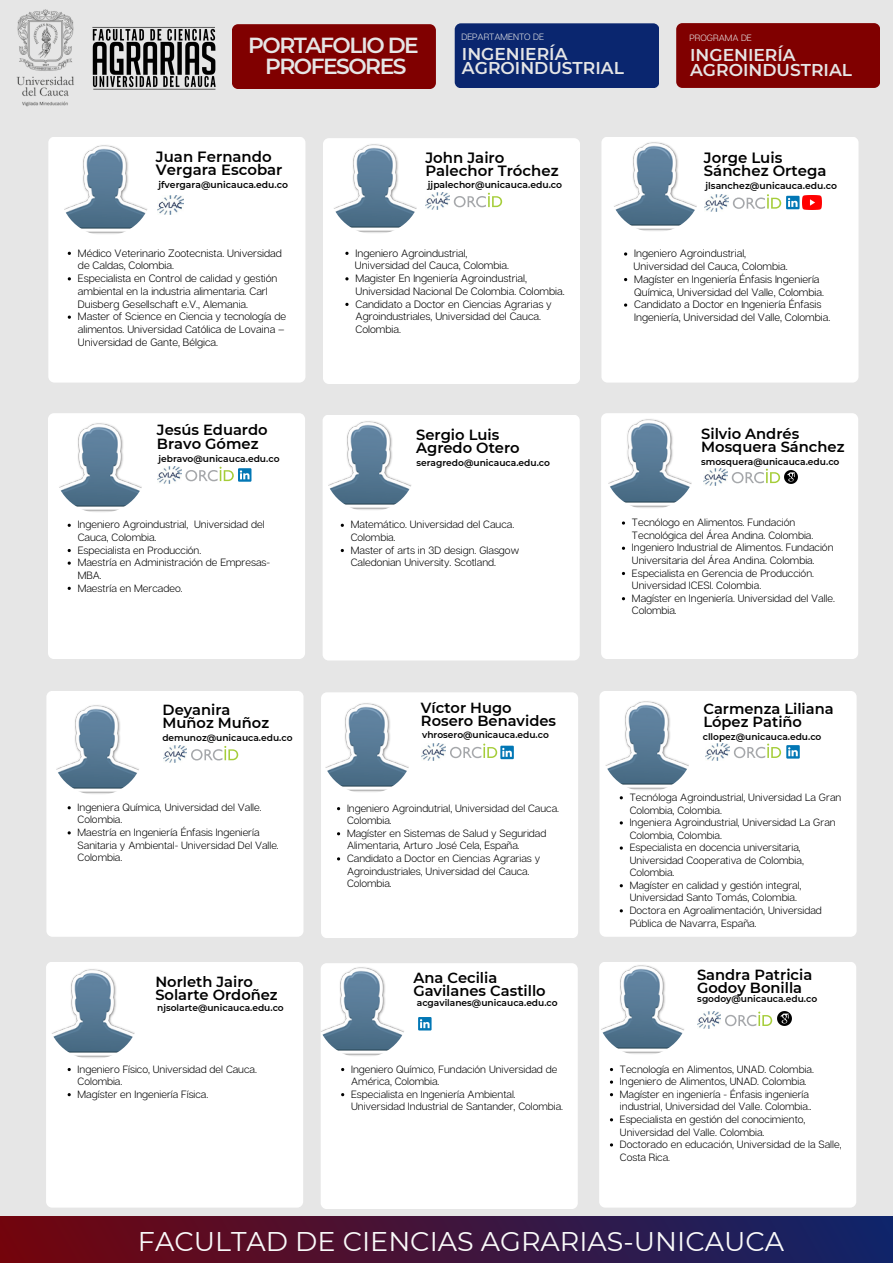
<style>
.page{position:relative;width:893px;height:1264px;background:#fff}
.page>*{position:absolute;margin:0;border:0;box-sizing:border-box;transform-origin:0 0}
.t1{font:27px "Montserrat";color:#fafafa}
.t2{font:600 21.75px/20.2px "Montserrat";letter-spacing:-.07em;color:#e6e6e6;text-align:center}
.t3{font:600 17.1px/14.4px "Montserrat";color:#e6e6e6}
.t4{font:600 14.85px/13.4px "Montserrat";color:#000}
.t5{font:600 14.7px/13px "Montserrat";color:#000}
.t6{font:300 10.65px/12.8px "Articulat CF";color:#000}
.t7{font:300 10.5px/12.6px "Articulat CF";color:#000}
.t8{font:600 9.15px "Montserrat";color:#000}
.t9{font:300 9.15px "Articulat CF";color:#e6e6e6}
.t10{font:600 9px "Montserrat";color:#000}
</style>
<div class="page">
<div style="left:0;top:0;width:892px;height:1262px;background:#e6e6e6"></div>
<div style="left:48px;top:413px;width:257px;height:246px;background:#fff;border-radius:6px"></div>
<div style="left:322px;top:414px;width:257px;height:246px;background:#fff;border-radius:6px"></div>
<div style="left:601px;top:413px;width:257px;height:246px;background:#fff;border-radius:6px"></div>
<img style="left:703px;top:468px;width:24px;height:17px">
<svg style="left:731px;top:468px;width:66px;height:15px"></svg>
<svg style="left:622px;top:546px;width:3px;height:4px"></svg>
<div style="left:0;top:1216px;width:892px;height:46px;background:linear-gradient(to right,#73040c,#0f246a)"></div>
<div style="left:48px;top:137px;width:257px;height:245px;background:#fff;border-radius:6px"></div>
<img style="left:60px;top:144px;width:92px;height:92px;border-radius:50%">
<img style="left:158px;top:196px;width:26px;height:19px">
<svg style="left:68px;top:315px;width:3px;height:4px"></svg>
<div style="left:323px;top:138px;width:257px;height:246px;background:#fff;border-radius:6px"></div>
<img style="left:425px;top:193px;width:24px;height:16px">
<svg style="left:454px;top:193px;width:48px;height:14px"></svg>
<div style="left:601px;top:137px;width:257px;height:245px;background:#fff;border-radius:6px"></div>
<img style="left:704px;top:194px;width:24px;height:17px">
<svg style="left:732px;top:194px;width:67px;height:15px"></svg>
<img style="left:802px;top:196px;width:19px;height:13px">
<svg style="left:624px;top:303px;width:3px;height:4px"></svg>
<div style="left:46px;top:691px;width:257px;height:245px;background:#fff;border-radius:6px"></div>
<div style="left:321px;top:692px;width:257px;height:246px;background:#fff;border-radius:6px"></div>
<div style="left:599px;top:691px;width:257px;height:245px;background:#fff;border-radius:6px"></div>
<img style="left:163px;top:746px;width:24px;height:16px">
<svg style="left:191px;top:746px;width:47px;height:14px"></svg>
<img style="left:706px;top:743px;width:23px;height:17px">
<svg style="left:733px;top:743px;width:66px;height:15px"></svg>
<img style="left:422px;top:743px;width:23px;height:17px">
<svg style="left:450px;top:743px;width:64px;height:16px"></svg>
<div style="left:46px;top:961px;width:257px;height:246px;background:#fff;border-radius:6px"></div>
<div style="left:320px;top:963px;width:257px;height:245px;background:#fff;border-radius:6px"></div>
<div style="left:599px;top:961px;width:257px;height:246px;background:#fff;border-radius:6px"></div>
<svg style="left:418px;top:1017px;width:13px;height:13px"></svg>
<img style="left:697px;top:1011px;width:23px;height:17px">
<svg style="left:725px;top:1011px;width:47px;height:15px"></svg>
<img style="left:777px;top:1011px;width:14px;height:14px">
<div style="left:454px;top:23px;width:205px;height:65px;background:#0a266f;border-radius:6px"></div>
<div style="left:232px;top:24px;width:204px;height:65px;background:#800000;border-radius:6px"></div>
<img style="left:92px;top:27px;width:124px;height:63px">
<img style="left:16px;top:9px;width:58px;height:98px">
<div style="left:676px;top:23px;width:204px;height:65px;background:#800000;border-radius:6px"></div>
<img style="left:157px;top:466px;width:24px;height:17px">
<svg style="left:185px;top:466px;width:66px;height:15px"></svg>
<img style="left:329px;top:142px;width:92px;height:92px;border-radius:50%">
<img style="left:609px;top:140px;width:92px;height:92px;border-radius:50%">
<img style="left:54px;top:421px;width:92px;height:92px;border-radius:50%">
<img style="left:324px;top:420px;width:92px;height:92px;border-radius:50%">
<img style="left:604px;top:418px;width:92px;height:92px;border-radius:50%">
<img style="left:52px;top:703px;width:92px;height:92px;border-radius:50%">
<img style="left:321px;top:701px;width:92px;height:93px;border-radius:50%">
<img style="left:601px;top:700px;width:92px;height:92px;border-radius:50%">
<img style="left:47px;top:967px;width:92px;height:92px;border-radius:50%">
<img style="left:316px;top:965px;width:92px;height:92px;border-radius:50%">
<img style="left:596px;top:963px;width:92px;height:92px;border-radius:50%">
<h2 class="t2" style="left:248px;top:35px;width:172px">PORTAFOLIO DE<br>PROFESORES</h2>
<p class="t9" style="left:461px;top:31px;width:84px">DEPARTAMENTO DE</p>
<h3 class="t3" style="left:462px;top:46px;width:163px">INGENIERÍA<br>AGROINDUSTRIAL</h3>
<p class="t9" style="left:689px;top:32px;width:64px">PROGRAMA DE</p>
<h3 class="t3" style="left:690px;top:48px;width:163px">INGENIERÍA<br>AGROINDUSTRIAL</h3>
<h3 class="t4" style="left:156px;top:150px;width:128px">Juan Fernando<br>Vergara Escobar</h3>
<p class="t8" style="left:158px;top:179px;width:131px">jfvergara@unicauca.edu.co</p>
<p class="t6" style="left:78px;top:246px;width:210px">Médico Veterinario Zootecnista. Universidad de Caldas, Colombia.<br>Especialista en Control de calidad y gestión ambiental en la industria alimentaria. Carl Duisberg Gesellschaft e.V., Alemania.<br>Master of Science en Ciencia y tecnología de alimentos. Universidad Católica de Lovaina – Universidad de Gante, Bélgica.</p>
<h3 class="t4" style="left:425px;top:150px;width:135px">John Jairo<br>Palechor Tróchez</h3>
<p class="t8" style="left:428px;top:179px;width:136px">jjpalechor@unicauca.edu.co</p>
<p class="t6" style="left:355px;top:246px;width:113px">Ingeniero Agroindustrial,</p>
<p class="t6" style="left:355px;top:271px;width:211px">Magister En Ingeniería Agroindustrial, Universidad Nacional De Colombia. Colombia.<br>Candidato a Doctor en Ciencias Agrarias y Agroindustriales, Universidad del Cauca.<br>Colombia.</p>
<p class="t6" style="left:355px;top:259px;width:155px">Universidad del Cauca, Colombia.</p>
<h3 class="t4" style="left:704px;top:150px;width:124px">Jorge Luis<br>Sánchez Ortega</h3>
<p class="t8" style="left:705px;top:180px;width:133px">jlsanchez@unicauca.edu.co</p>
<p class="t6" style="left:634px;top:247px;width:113px">Ingeniero Agroindustrial,</p>
<p class="t6" style="left:634px;top:272px;width:198px">Magíster en Ingeniería Énfasis Ingeniería Química, Universidad del Valle, Colombia.<br>Candidato a Doctor en Ingeniería Énfasis Ingeniería, Universidad del Valle, Colombia.</p>
<p class="t6" style="left:633px;top:259px;width:155px">Universidad del Cauca, Colombia.</p>
<h3 class="t5" style="left:157px;top:423px;width:112px">Jesús Eduardo<br>Bravo Gómez</h3>
<p class="t8" style="left:158px;top:453px;width:123px">jebravo@unicauca.edu.co</p>
<p class="t7" style="left:78px;top:518px;width:194px">Ingeniero Agroindustrial, Universidad del<br>Cauca, Colombia.<br>Especialista en Producción.<br>Maestría en Administración de Empresas-<br>MBA.<br>Maestría en Mercadeo.</p>
<h3 class="t5" style="left:416px;top:428px;width:105px">Sergio Luis<br>Agredo Otero</h3>
<p class="t8" style="left:416px;top:457px;width:135px">seragredo@unicauca.edu.co</p>
<p class="t7" style="left:351px;top:518px;width:170px">Matemático. Universidad del Cauca.<br>Colombia.<br>Master of arts in 3D design. Glasgow<br>Caledonian University. Scotland.</p>
<h3 class="t5" style="left:701px;top:426px;width:145px">Silvio Andrés<br>Mosquera Sánchez</h3>
<p class="t8" style="left:701px;top:456px;width:140px">smosquera@unicauca.edu.co</p>
<p class="t7" style="left:632px;top:516px;width:204px">Tecnólogo en Alimentos. Fundación Tecnológica del Área Andina. Colombia.<br>Ingeniero Industrial de Alimentos. Fundación Universitaria del Área Andina. Colombia.<br>Especialista en Gerencia de Producción.<br>Universidad ICESI. Colombia.<br>Magíster en Ingeniería. Universidad del Valle.<br>Colombia.</p>
<h3 class="t5" style="left:163px;top:703px;width:108px">Deyanira<br>Muñoz Muñoz</h3>
<p class="t10" style="left:162px;top:732px;width:132px">demunoz@unicauca.edu.co</p>
<h3 class="t5" style="left:421px;top:701px;width:137px">Víctor Hugo<br>Rosero Benavides</h3>
<p class="t10" style="left:422px;top:729px;width:128px">vhrosero@unicauca.edu.co</p>
<h3 class="t5" style="left:703px;top:701px;width:132px">Carmenza Liliana<br>López Patiño</h3>
<p class="t10" style="left:702px;top:731px;width:120px">cllopez@unicauca.edu.co</p>
<p class="t7" style="left:78px;top:800px;width:203px">Ingeniera Química, Universidad del Valle.<br>Colombia.<br>Maestría en Ingeniería Énfasis Ingeniería<br>Sanitaria y Ambiental- Universidad Del Valle.<br>Colombia.</p>
<p class="t7" style="left:347px;top:801px;width:213px">Ingeniero Agroindutrial, Universidad del Cauca.<br>Colombia.<br>Magíster en Sistemas de Salud y Seguridad Alimentaria, Arturo José Cela, España.<br>Candidato a Doctor en Ciencias Agrarias y Agroindustriales, Universidad del Cauca.<br>Colombia.</p>
<p class="t7" style="left:629px;top:790px;width:213px">Tecnóloga Agroindustrial, Universidad La Gran Colombia, Colombia.<br>Ingeniera Agroindustrial, Universidad La Gran Colombia, Colombia.<br>Especialista en docencia universitaria, Universidad Cooperativa de Colombia, Colombia.<br>Magíster en calidad y gestión integral, Universidad Santo Tomás, Colombia.<br>Doctora en Agroalimentación, Universidad Pública de Navarra, España.</p>
<h3 class="t5" style="left:155px;top:975px;width:124px">Norleth Jairo<br>Solarte Ordoñez</h3>
<p class="t10" style="left:157px;top:1002px;width:128px">njsolarte@unicauca.edu.co</p>
<h3 class="t5" style="left:413px;top:971px;width:134px">Ana Cecilia<br>Gavilanes Castillo</h3>
<p class="t10" style="left:417px;top:997px;width:142px">acgavilanes@unicauca.edu.co</p>
<h3 class="t5" style="left:697px;top:968px;width:117px">Sandra Patricia<br>Godoy Bonilla</h3>
<p class="t10" style="left:697px;top:993px;width:121px">sgodoy@unicauca.edu.co</p>
<p class="t7" style="left:78px;top:1062px;width:181px">Ingeniero Físico, Universidad del Cauca.<br>Colombia.<br>Magíster en Ingeniería Física.</p>
<p class="t7" style="left:351px;top:1062px;width:213px">Ingeniero Químico, Fundación Universidad de América, Colombia.<br>Especialista en Ingeniería Ambiental.<br>Universidad Industrial de Santander, Colombia.</p>
<p class="t7" style="left:620px;top:1062px;width:223px">Tecnología en Alimentos, UNAD. Colombia.<br>Ingeniero de Alimentos, UNAD. Colombia.<br>Magíster en ingeniería - Énfasis ingeniería industrial, Universidad del Valle. Colombia..<br>Especialista en gestión del conocimiento, Universidad del Valle. Colombia.<br>Doctorado en educación, Universidad de la Salle, Costa Rica.</p>
<h1 class="t1" style="left:138px;top:1224px;width:647px">FACULTAD DE CIENCIAS AGRARIAS-UNICAUCA</h1>
</div>
